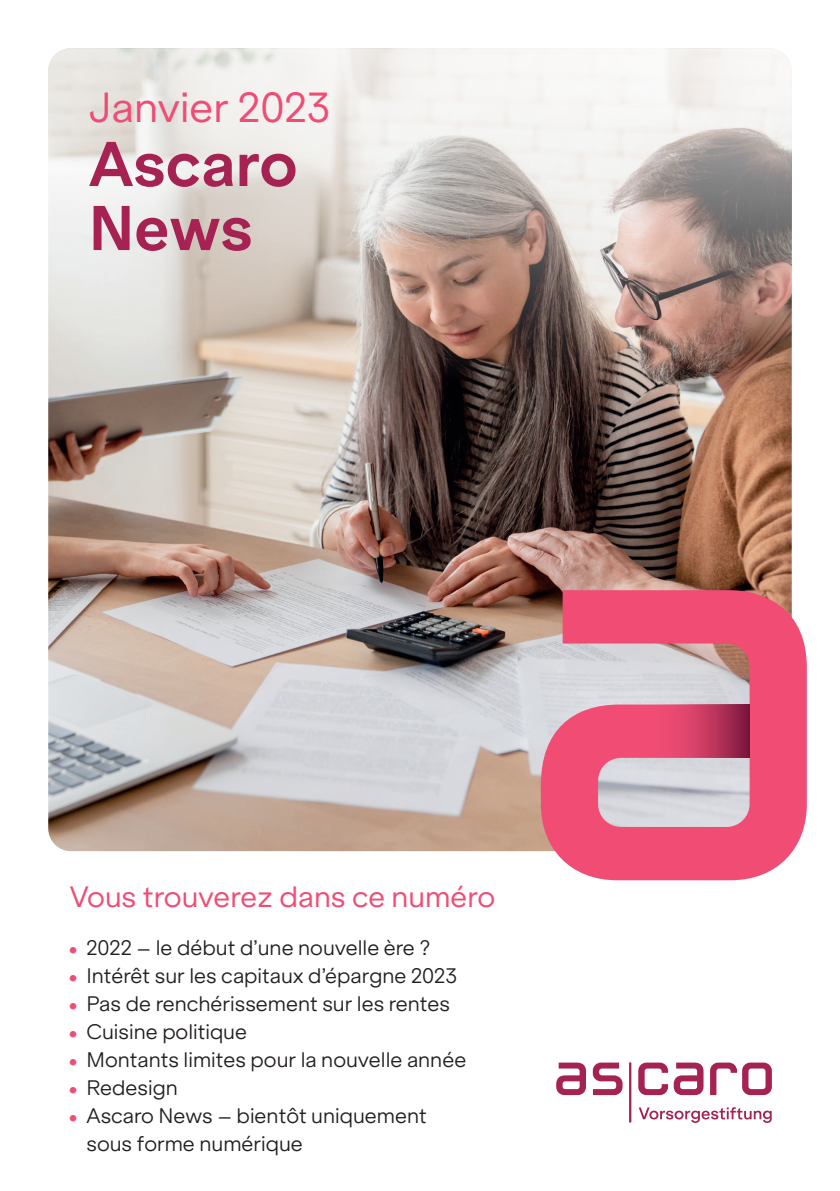
<style>
.page{position:relative;width:840px;height:1191px;background:#fff}
.page>*{position:absolute;margin:0;border:0;box-sizing:border-box;transform-origin:0 0}
.t1{font:700 60px/64px "ES Klarheit Grotesk";color:#a52252}
.t2{font:40px "ES Klarheit Grotesk";color:#f04c74}
.t3{font:28px "ES Klarheit Grotesk";color:#f04c74}
.t4{font:300 20px/28px "ES Klarheit Grotesk";color:#231f20}
.s1{color:#f04c74}
</style>
<div class="page">
<svg style="left:540px;top:590px;width:266px;height:290px;fill:#f04c74"></svg>
<svg style="left:673px;top:1062px;width:30px;height:33px"></svg>
<hr style="left:628px;top:1062px;width:3px;height:60px;background:#a52252">
<svg style="left:556px;top:1062px;width:29px;height:33px"></svg>
<svg style="left:592px;top:1062px;width:30px;height:33px"></svg>
<svg style="left:638px;top:1062px;width:29px;height:33px"></svg>
<svg style="left:710px;top:1062px;width:61px;height:33px"></svg>
<svg style="left:638px;top:1107px;width:133px;height:16px"></svg>
<img style="left:48px;top:48px;width:743px;height:803px;border-radius:23px">
<h2 class="t2" style="left:89px;top:74px;width:243px">Janvier 2023</h2>
<h1 class="t1" style="left:89px;top:126px;width:210px">Ascaro<br>News</h1>
<h3 class="t3" style="left:70px;top:873px;width:426px">Vous trouverez dans ce numéro</h3>
<p class="t4" style="left:68px;top:931px;width:363px"><span class="s1">•</span> 2022 – le début d’une nouvelle ère ?</p>
<p class="t4" style="left:68px;top:959px;width:390px"><span class="s1">•</span> Intérêt sur les capitaux d’épargne 2023</p>
<p class="t4" style="left:68px;top:987px;width:383px"><span class="s1">•</span> Pas de renchérissement sur les rentes</p>
<p class="t4" style="left:68px;top:1015px;width:180px"><span class="s1">•</span> Cuisine politique</p>
<p class="t4" style="left:68px;top:1043px;width:399px"><span class="s1">•</span> Montants limites pour la nouvelle année</p>
<p class="t4" style="left:68px;top:1071px;width:111px"><span class="s1">•</span> Redesign</p>
<p class="t4" style="left:86px;top:1099px;width:341px;text-indent:-18px"><span class="s1">•</span> Ascaro News – bientôt uniquement sous forme numérique</p>
</div>
